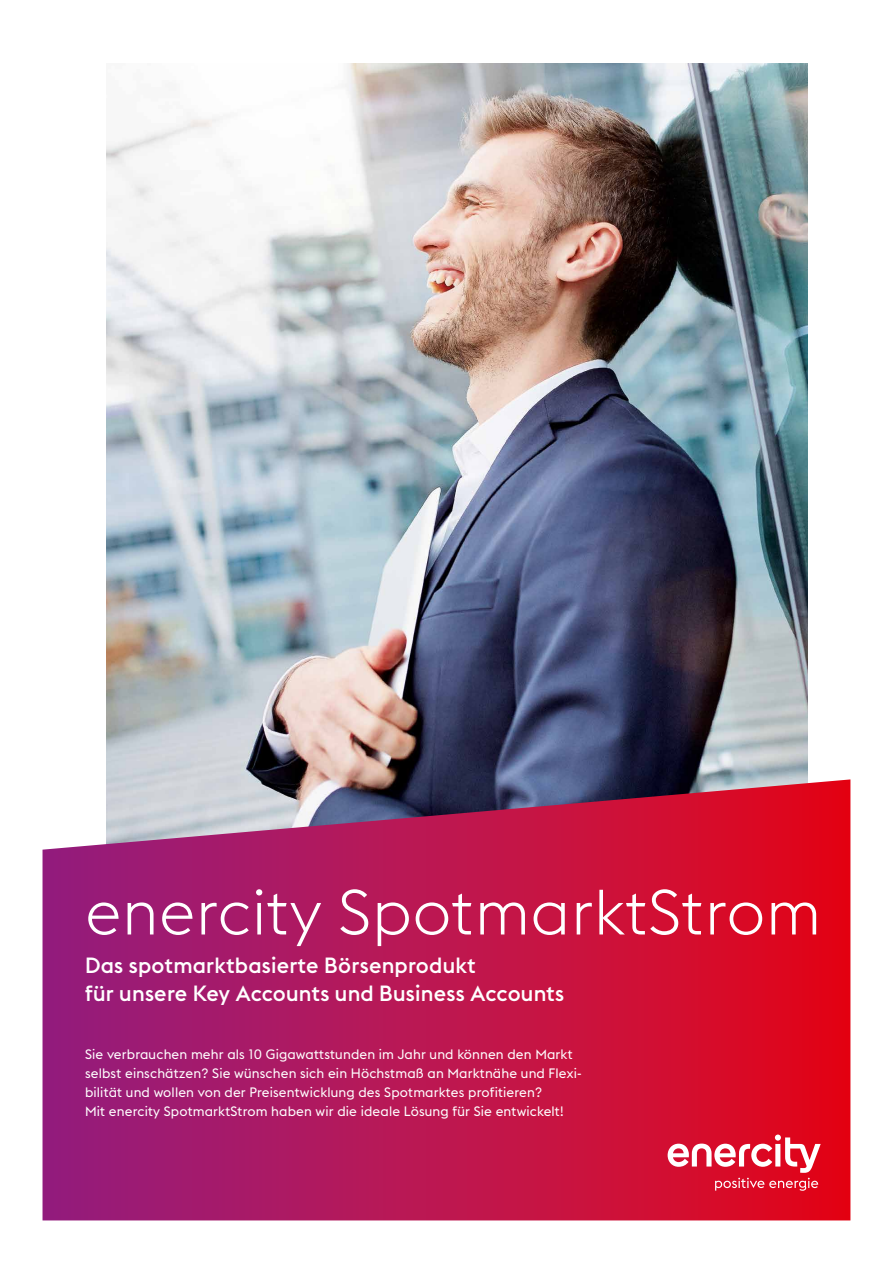
<style>
.page{position:relative;width:893px;height:1263px;background:#fff}
.page>*{position:absolute;margin:0;border:0;box-sizing:border-box;transform-origin:0 0}
.t1{font:300 63px "Euclid Enercity";letter-spacing:.005em;color:#fff}
.t2{font:500 21.75px/28.7px "Euclid Enercity";letter-spacing:.01em;color:#fff}
.t3{font:13.5px/19.2px "Euclid Enercity";letter-spacing:.01em;color:#fff}
</style>
<div class="page">
<img style="left:106px;top:64px;width:702px;height:715px">
<svg style="left:43px;top:779px;width:807px;height:441px;background:#b91f54"></svg>
<svg style="left:668px;top:1134px;width:153px;height:57px"></svg>
<h1 class="t1" style="left:85px;top:876px;width:738px">enercity SpotmarktStrom</h1>
<h2 class="t2" style="left:85px;top:951px;width:481px">Das spotmarktbasierte Börsenprodukt<br>für unsere Key Accounts und Business Accounts</h2>
<p class="t3" style="left:85px;top:1044px;width:498px">Sie verbrauchen mehr als 10 Gigawattstunden im Jahr und können den Markt selbst einschätzen? Sie wünschen sich ein Höchstmaß an Marktnähe und Flexi&shy;bilität und wollen von der Preisentwicklung des Spotmarktes profitieren?<br>Mit enercity SpotmarktStrom haben wir die ideale Lösung für Sie entwickelt!</p>
</div>
